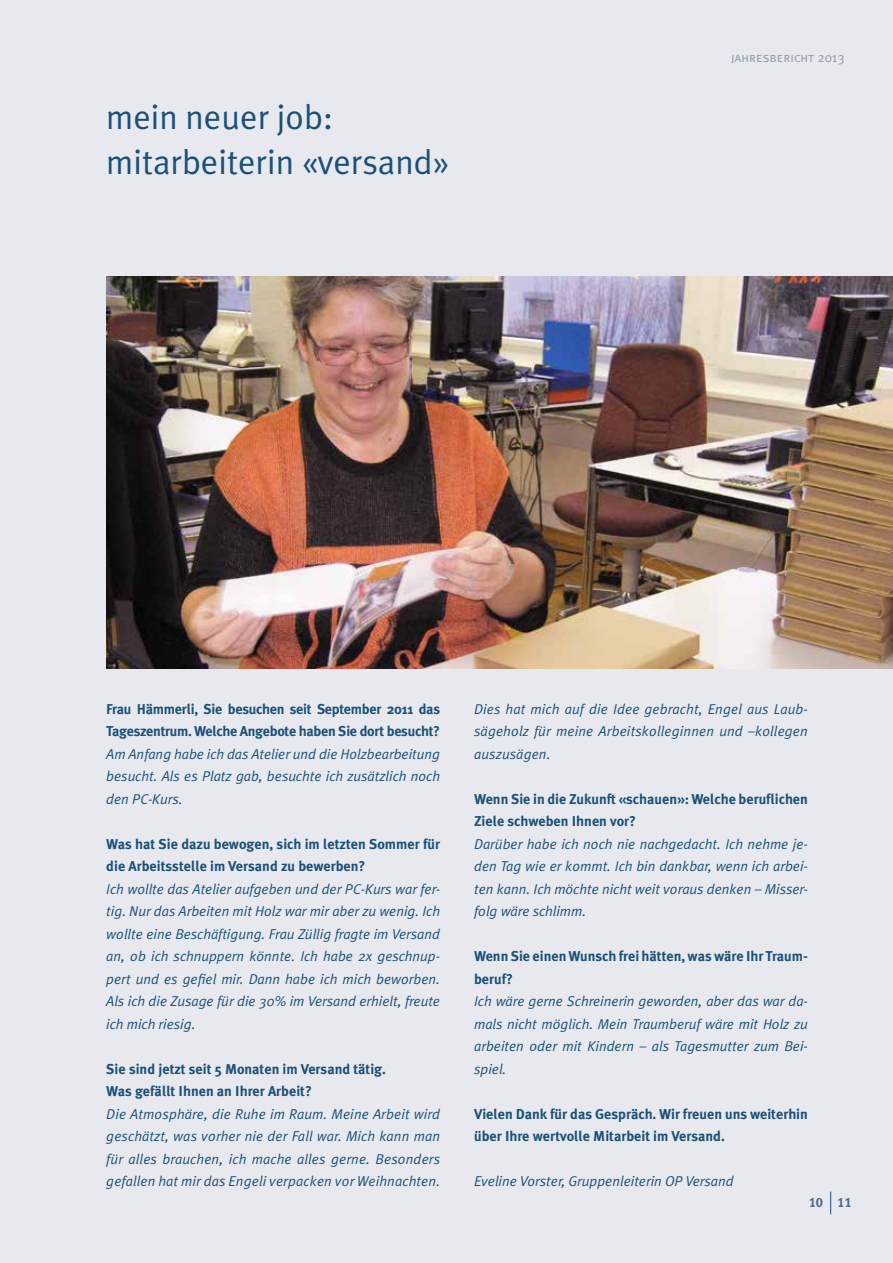
<style>
.page{position:relative;width:893px;height:1263px;background:#e8e9ef}
.page>*{position:absolute;margin:0;border:0;box-sizing:border-box;transform-origin:0 0}
.t1{font:34.5px/45px "Meta Plus Normal";color:#1b5177}
.t2{font:italic 14.25px/22.5px "Meta Plus Normal";color:#1b5177;text-align:justify}
.t3{font:700 14.25px/22.5px "Meta Plus";color:#1b5177}
.t4{font:700 14.25px/22.5px "Meta Plus";letter-spacing:-.02em;color:#1b5177}
.t5{font:13.5px "Meta Plus Normal Caps";color:#8f9cb4}
.t6{font:13.5px "Meta Plus Bold Caps";color:#4e6b8d}
.s1{font-family:"Meta Plus Normal"}
</style>
<div class="page">
<img style="left:106px;top:277px;width:787px;height:392px">
<svg style="left:830px;top:1191px;width:1px;height:23px"></svg>
<h1 class="t1" style="left:106px;top:94px;width:345px">mein neuer job: mitarbeiterin «versand»</h1>
<p class="t5" style="left:731px;top:49px;width:115px">jahresbericht <span class="s1">2013</span></p>
<p class="t4" style="left:106px;top:698px;width:335px">Frau Hämmerli, Sie besuchen seit September 2011 das<br>Tageszentrum. Welche Angebote haben Sie dort besucht?</p>
<p class="t2" style="left:106px;top:742px;width:335px">Am Anfang habe ich das Atelier und die Holzbearbeitung besucht. Als es Platz gab, besuchte ich zusätzlich noch den PC-Kurs.</p>
<p class="t3" style="left:106px;top:833px;width:335px">Was hat Sie dazu bewogen, sich im letzten Sommer für die Arbeitsstelle im Versand zu bewerben?</p>
<p class="t2" style="left:106px;top:877px;width:335px">Ich wollte das Atelier aufgeben und der PC-Kurs war fer&shy;tig. Nur das Arbeiten mit Holz war mir aber zu wenig. Ich wollte eine Beschäftigung. Frau Züllig fragte im Versand an, ob ich schnuppern könnte. Ich habe 2x geschnup&shy;pert und es gefiel mir. Dann habe ich mich beworben.<br>Als ich die Zusage für die 30% im Versand erhielt, freute ich mich riesig.</p>
<p class="t3" style="left:106px;top:1058px;width:281px">Sie sind jetzt seit 5 Monaten im Versand tätig.<br>Was gefällt Ihnen an Ihrer Arbeit?</p>
<p class="t2" style="left:106px;top:1102px;width:335px">Die Atmosphäre, die Ruhe im Raum. Meine Arbeit wird geschätzt, was vorher nie der Fall war. Mich kann man für alles brauchen, ich mache alles gerne. Besonders gefallen hat mir das Engeli verpacken vor Weihnachten.</p>
<p class="t2" style="left:474px;top:697px;width:335px">Dies hat mich auf die Idee gebracht, Engel aus Laub&shy;sägeholz für meine Arbeitskolleginnen und –kollegen auszusägen.</p>
<p class="t3" style="left:474px;top:788px;width:335px">Wenn Sie in die Zukunft «schauen»: Welche beruflichen<br>Ziele schweben Ihnen vor?</p>
<p class="t2" style="left:474px;top:832px;width:335px">Darüber habe ich noch nie nachgedacht. Ich nehme je&shy;den Tag wie er kommt. Ich bin dankbar, wenn ich arbei&shy;ten kann. Ich möchte nicht weit voraus denken – Misser&shy;folg wäre schlimm.</p>
<p class="t3" style="left:474px;top:945px;width:335px">Wenn Sie einen Wunsch frei hätten, was wäre Ihr Traum&shy;beruf?</p>
<p class="t2" style="left:474px;top:990px;width:335px">Ich wäre gerne Schreinerin geworden, aber das war da&shy;mals nicht möglich. Mein Traumberuf wäre mit Holz zu arbeiten oder mit Kindern – als Tagesmutter zum Bei&shy;spiel.</p>
<p class="t3" style="left:474px;top:1103px;width:335px">Vielen Dank für das Gespräch. Wir freuen uns weiterhin über Ihre wertvolle Mitarbeit im Versand.</p>
<p class="t2" style="left:474px;top:1170px;width:261px">Eveline Vorster, Gruppenleiterin OP Versand</p>
<p class="t6" style="left:809px;top:1194px;width:44px">10 11</p>
</div>
